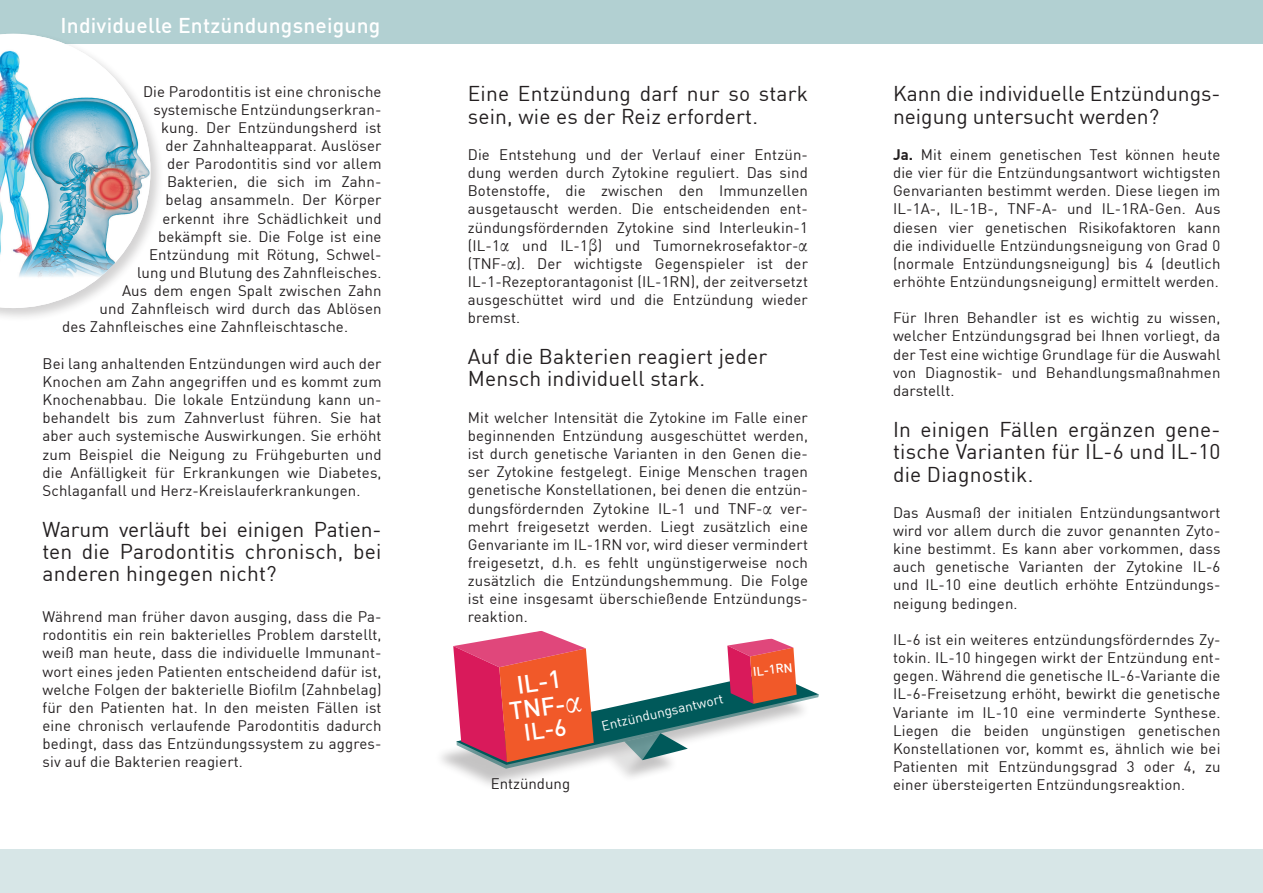
<style>
.page{position:relative;width:1263px;height:893px;background:#fff}
.page>*{position:absolute;margin:0;border:0;box-sizing:border-box;transform-origin:0 0}
.t1{font:500 24.6px "DIN Pro";color:#fff}
.t2{font:500 23.4px "DIN Pro";color:#fff}
.t3{font:21px/22.5px "DIN Pro";letter-spacing:.01em;color:#231f20}
.t4{font:500 21px "DIN Pro";letter-spacing:.01em;color:#fff}
.t5{font:15px/18.1px "DIN Pro";letter-spacing:.01em;color:#231f20;text-align:justify}
.t6{font:13.5px "DIN Pro";color:#fff}
.t7{font:500 12.45px "DIN Pro";color:#fff}
.s1{font-family:"Garamond";font-size:19.5px}
.s2{font-family:"Garamond";font-weight:400;font-size:34.5px}
.s3{font-weight:700}
</style>
<div class="page">
<div style="left:0;top:0;width:1263px;height:43px;background:#b2d0d2"></div>
<div style="left:0;top:31px;width:165px;height:292px;background:#231f20;opacity:.2"></div>
<img style="left:0;top:34px;width:150px;height:274px">
<div style="left:0;top:850px;width:1263px;height:43px;background:#d7e6e7"></div>
<div style="left:434px;top:679px;width:377px;height:110px;background:#231f20;opacity:.27"></div>
<svg style="left:453px;top:631px;width:366px;height:138px"></svg>
<h3 class="t4" style="left:61px;top:9px;width:321px">Individuelle Entzündungsneigung</h3>
<p class="t5" style="left:143px;top:81px;width:240px">Die Parodontitis ist eine chronische</p>
<p class="t5" style="left:154px;top:99px;width:230px">systemische Entzündungserkran-</p>
<p class="t5" style="left:161px;top:117px;width:222px">kung. Der Entzündungsherd ist</p>
<p class="t5" style="left:166px;top:135px;width:218px">der Zahnhalteapparat. Auslöser</p>
<p class="t5" style="left:167px;top:154px;width:216px">der Parodontitis sind vor allem</p>
<p class="t5" style="left:167px;top:172px;width:216px">Bakterien, die sich im Zahn-</p>
<p class="t5" style="left:166px;top:190px;width:217px">belag ansammeln. Der Körper</p>
<p class="t5" style="left:163px;top:208px;width:220px">erkennt ihre Schädlichkeit und</p>
<p class="t5" style="left:158px;top:226px;width:225px">bekämpft sie. Die Folge ist eine</p>
<p class="t5" style="left:149px;top:244px;width:234px">Entzündung mit Rötung, Schwel-</p>
<p class="t5" style="left:137px;top:263px;width:246px">lung und Blutung des Zahnfleisches.</p>
<p class="t5" style="left:122px;top:281px;width:261px">Aus dem engen Spalt zwischen Zahn</p>
<p class="t5" style="left:100px;top:299px;width:284px">und Zahnfleisch wird durch das Ablösen</p>
<p class="t5" style="left:62px;top:317px;width:288px">des Zahnfleisches eine Zahnfleischtasche.</p>
<p class="t5" style="left:43px;top:353px;width:341px">Bei lang anhaltenden Entzündungen wird auch der Knochen am Zahn angegriffen und es kommt zum Knochenabbau. Die lokale Entzündung kann un&shy;behandelt bis zum Zahnverlust führen. Sie hat aber auch systemische Auswirkungen. Sie erhöht zum Beispiel die Neigung zu Frühgeburten und die Anfälligkeit für Erkrankungen wie Diabetes, Schlaganfall und Herz-Kreislauferkrankungen.</p>
<h3 class="t3" style="left:43px;top:516px;width:341px;text-align:justify">Warum verläuft bei einigen Patien&shy;ten die Parodontitis chronisch, bei anderen hingegen nicht?</h3>
<p class="t5" style="left:43px;top:607px;width:341px">Während man früher davon ausging, dass die Pa&shy;rodontitis ein rein bakterielles Problem darstellt, weiß man heute, dass die individuelle Immunant&shy;wort eines jeden Patienten entscheidend dafür ist, welche Folgen der bakterielle Biofilm (Zahnbelag) für den Patienten hat. In den meisten Fällen ist eine chronisch verlaufende Parodontitis dadurch bedingt, dass das Entzündungssystem zu aggres&shy;siv auf die Bakterien reagiert.</p>
<h3 class="t3" style="left:468px;top:81px;width:342px">Eine Entzündung darf nur so stark sein, wie es der Reiz erfordert.</h3>
<p class="t5" style="left:468px;top:144px;width:342px">Die Entstehung und der Verlauf einer Entzün&shy;dung werden durch Zytokine reguliert. Das sind Botenstoffe, die zwischen den Immunzellen ausgetauscht werden. Die entscheidenden ent&shy;zündungsfördernden Zytokine sind Interleukin-1 (IL-1<span class="s1">α</span> und IL-1<span class="s1">β</span>) und Tumornekrosefaktor-<span class="s1">α </span>(TNF-<span class="s1">α</span>). Der wichtigste Gegenspieler ist der IL-1-Rezeptorantagonist (IL-1RN), der zeitversetzt ausgeschüttet wird und die Entzündung wieder bremst.</p>
<h3 class="t3" style="left:468px;top:344px;width:301px">Auf die Bakterien reagiert jeder<br>Mensch individuell stark.</h3>
<p class="t5" style="left:468px;top:407px;width:342px">Mit welcher Intensität die Zytokine im Falle einer beginnenden Entzündung ausgeschüttet werden, ist durch genetische Varianten in den Genen die&shy;ser Zytokine festgelegt. Einige Menschen tragen genetische Konstellationen, bei denen die entzün&shy;dungsfördernden Zytokine IL-1 und TNF-<span class="s1">α</span> ver&shy;mehrt freigesetzt werden. Liegt zusätzlich eine Genvariante im IL-1RN vor, wird dieser vermindert freigesetzt, d.h. es fehlt ungünstigerweise noch zusätzlich die Entzündungshemmung. Die Folge ist eine insgesamt überschießende Entzündungs&shy;reaktion.</p>
<h1 class="t1" style="left:514px;top:666px;width:46px;rotate:-8deg">IL-1</h1>
<h1 class="t1" style="left:507px;top:693px;width:74px;rotate:-8deg">TNF-<span class="s2">α</span></h1>
<h2 class="t2" style="left:522px;top:715px;width:44px;rotate:-8deg">IL-6</h2>
<p class="t5" style="left:491px;top:773px;width:81px">Entzündung</p>
<p class="t6" style="left:600px;top:716px;width:126px;rotate:-13deg">Entzündungsantwort</p>
<p class="t7" style="left:752px;top:662px;width:41px;rotate:-6deg">IL-1RN</p>
<h3 class="t3" style="left:893px;top:81px;width:329px">Kann die individuelle Entzündungs&shy;neigung untersucht werden?</h3>
<p class="t5" style="left:893px;top:144px;width:329px"><span class="s3">Ja.</span> Mit einem genetischen Test können heute die vier für die Entzündungsantwort wichtigsten Genvarianten bestimmt werden. Diese liegen im IL-1A-, IL-1B-, TNF-A- und IL-1RA-Gen. Aus diesen vier genetischen Risikofaktoren kann die individuelle Entzündungsneigung von Grad 0 (normale Entzündungsneigung) bis 4 (deutlich erhöhte Entzündungsneigung) ermittelt werden.</p>
<p class="t5" style="left:893px;top:308px;width:329px">Für Ihren Behandler ist es wichtig zu wissen, welcher Entzündungsgrad bei Ihnen vorliegt, da der Test eine wichtige Grundlage für die Auswahl von Diagnostik- und Behandlungsmaßnahmen darstellt.</p>
<h3 class="t3" style="left:893px;top:416px;width:329px;text-align:justify">In einigen Fällen ergänzen gene&shy;tische Varianten für IL-6 und IL-10 die Diagnostik.</h3>
<p class="t5" style="left:893px;top:502px;width:329px">Das Ausmaß der initialen Entzündungsantwort wird vor allem durch die zuvor genannten Zyto&shy;kine bestimmt. Es kann aber vorkommen, dass auch genetische Varianten der Zytokine IL-6 und IL-10 eine deutlich erhöhte Entzündungs&shy;neigung bedingen.</p>
<p class="t5" style="left:893px;top:629px;width:329px">IL-6 ist ein weiteres entzündungsförderndes Zy&shy;tokin. IL-10 hingegen wirkt der Entzündung ent&shy;gegen. Während die genetische IL-6-Variante die IL-6-Freisetzung erhöht, bewirkt die genetische Variante im IL-10 eine verminderte Synthese.<br>Liegen die beiden ungünstigen genetischen Konstellationen vor, kommt es, ähnlich wie bei Patienten mit Entzündungsgrad 3 oder 4, zu einer übersteigerten Entzündungsreaktion.</p>
</div>
